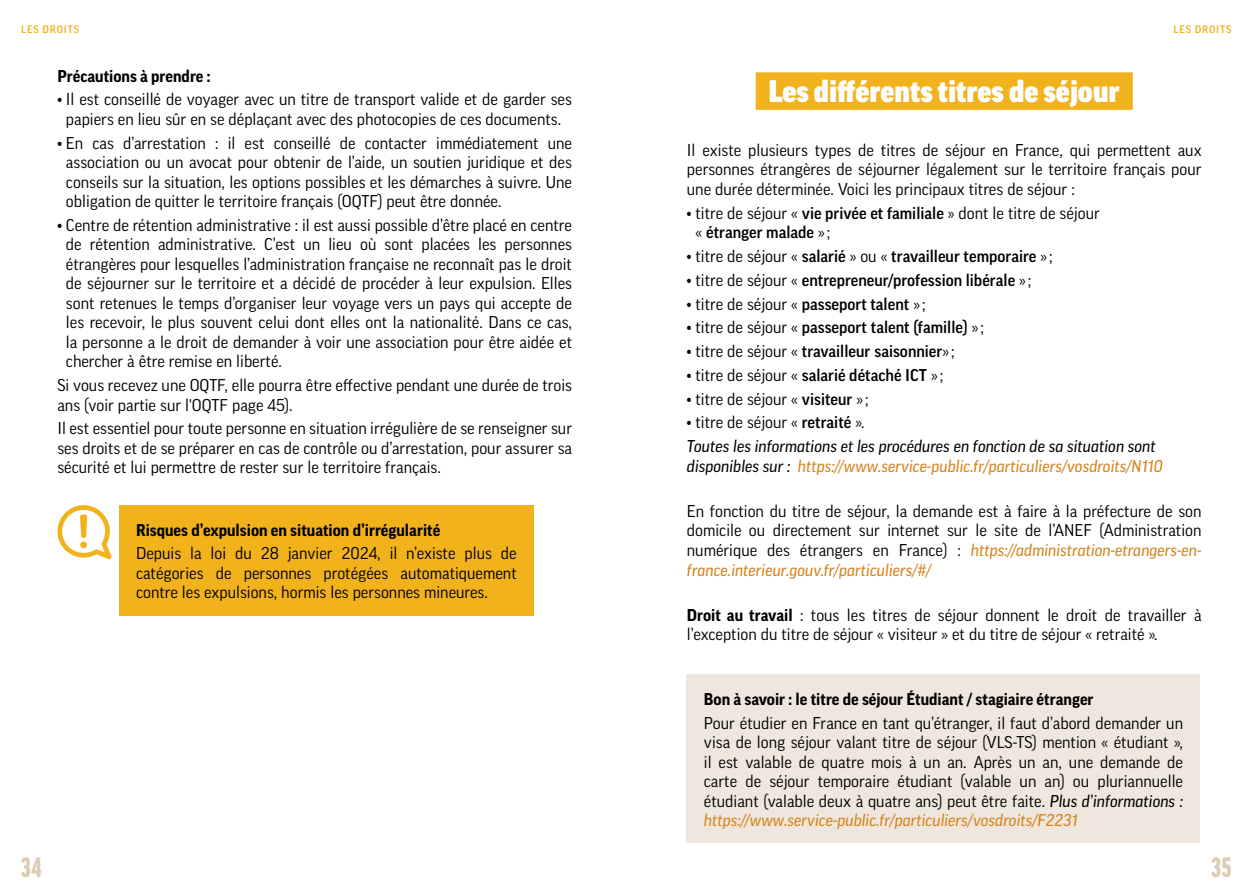
<style>
.page{position:relative;width:1259px;height:893px;background:#fff}
.page>*{position:absolute;margin:0;border:0;box-sizing:border-box;transform-origin:0 0}
.t1{font:900 30px "Good Pro";color:#fff}
.t2{font:900 extra-condensed 27px "Good Pro";color:#ddccb6}
.t3{font:16.5px/19.5px "Good Pro";color:#000;text-align:justify}
.t4{font:500 16.5px "Good Pro";color:#000}
.t5{font:italic 16.5px/19.5px "Good Pro News";color:#d5821b}
.t6{font:italic 16.5px/19.5px "Good Pro News";color:#000}
.t7{font:700 16.5px "Good Pro";color:#000}
.t8{font:500 10.5px "Good Pro";letter-spacing:.075em;color:#f2b21c}
.s1{font-weight:500}
.s2{font-weight:400}
.s3{color:#d5821b}
.s4{font-family:"Good Pro";font-style:normal;color:#000}
.s5{font-weight:700}
.s6{font-family:"Good Pro News";font-style:italic}
</style>
<div class="page">
<div style="left:119px;top:505px;width:415px;height:110px;background:#f2b21c"></div>
<svg style="left:57px;top:505px;width:55px;height:55px"></svg>
<div style="left:755px;top:72px;width:377px;height:38px;background:#f2b21c"></div>
<div style="left:687px;top:674px;width:513px;height:169px;background:#efe7dd"></div>
<p class="t8" style="left:21px;top:23px;width:59px">LES DROITS</p>
<p class="t8" style="left:1173px;top:23px;width:59px">LES DROITS</p>
<p class="t7" style="left:57px;top:66px;width:154px">Précautions à prendre :</p>
<p class="t3" style="left:57px;top:90px;width:516px;text-align:center">• Il est conseillé de voyager avec un titre de transport valide et de garder ses papiers en lieu sûr en se déplaçant avec des photocopies de ces documents.</p>
<p class="t3" style="left:66px;top:133px;width:507px;text-indent:-9px">• En cas d’arrestation : il est conseillé de contacter immédiatement une association ou un avocat pour obtenir de l’aide, un soutien juridique et des conseils sur la situation, les options possibles et les démarches à suivre. Une obligation de quitter le territoire français (OQTF) peut être donnée.</p>
<p class="t3" style="left:66px;top:215px;width:508px;text-indent:-9px">• Centre de rétention administrative : il est aussi possible d’être placé en centre de rétention administrative. C’est un lieu où sont placées les personnes étrangères pour lesquelles l’administration française ne reconnaît pas le droit de séjourner sur le territoire et a décidé de procéder à leur expulsion. Elles sont retenues le temps d’organiser leur voyage vers un pays qui accepte de les recevoir, le plus souvent celui dont elles ont la nationalité. Dans ce cas, la personne a le droit de demander à voir une association pour être aidée et chercher à être remise en liberté.</p>
<p class="t3" style="left:57px;top:375px;width:516px">Si vous recevez une OQTF, elle pourra être effective pendant une durée de trois ans (voir partie sur l'OQTF page 45).</p>
<p class="t3" style="left:57px;top:419px;width:516px">Il est essentiel pour toute personne en situation irrégulière de se renseigner sur ses droits et de se préparer en cas de contrôle ou d’arrestation, pour assurer sa sécurité et lui permettre de rester sur le territoire français.</p>
<p class="t7" style="left:136px;top:520px;width:306px">Risques d’expulsion en situation d’irrégularité</p>
<p class="t3" style="left:136px;top:544px;width:382px">Depuis la loi du 28 janvier 2024, il n’existe plus de catégories de personnes protégées automatiquement contre les expulsions, hormis les personnes mineures.</p>
<h1 class="t1" style="left:768px;top:75px;width:353px">Les différents titres de séjour</h1>
<p class="t3" style="left:687px;top:140px;width:516px">Il existe plusieurs types de titres de séjour en France, qui permettent aux personnes étrangères de séjourner légalement sur le territoire français pour une durée déterminée. Voici les principaux titres de séjour :</p>
<p class="t3" style="left:695px;top:203px;width:406px;text-indent:-9px">• titre de séjour « <span class="s1">vie privée et familiale</span> » dont le titre de séjour « <span class="s1">étranger malade</span> » ;</p>
<p class="t4" style="left:687px;top:247px;width:367px"><span class="s2">• titre de séjour «</span> salarié <span class="s2">» ou «</span> travailleur temporaire <span class="s2">» ;</span></p>
<p class="t4" style="left:687px;top:270px;width:346px"><span class="s2">• titre de séjour «</span> entrepreneur/profession libérale <span class="s2">» ;</span></p>
<p class="t3" style="left:687px;top:294px;width:240px">• titre de séjour « <span class="s1">passeport talent</span> » ;</p>
<p class="t4" style="left:687px;top:318px;width:298px"><span class="s2">• titre de séjour «</span> passeport talent (famille) <span class="s2">» ;</span></p>
<p class="t4" style="left:687px;top:342px;width:269px"><span class="s2">• titre de séjour «</span> travailleur saisonnier<span class="s2">» ;</span></p>
<p class="t3" style="left:687px;top:365px;width:258px">• titre de séjour « <span class="s1">salarié détaché ICT</span> » ;</p>
<p class="t3" style="left:687px;top:389px;width:183px">• titre de séjour « <span class="s1">visiteur</span> » ;</p>
<p class="t3" style="left:687px;top:413px;width:179px">• titre de séjour « <span class="s1">retraité</span> ».</p>
<p class="t6" style="left:687px;top:436px;width:477px">Toutes les informations et les procédures en fonction de sa situation sont disponibles sur : <span class="s3">https://www.service-public.fr/particuliers/vosdroits/N110</span></p>
<p class="t3" style="left:687px;top:501px;width:516px">En fonction du titre de séjour, la demande est à faire à la préfecture de son domicile ou directement sur internet sur le site de l’ANEF (Administration</p>
<p class="t5" style="left:687px;top:540px;width:516px"><span class="s4">numérique des étrangers en France) :</span> https://administration-etrangers-en&shy;france.interieur.gouv.fr/particuliers/#/</p>
<p class="t3" style="left:687px;top:605px;width:516px"><span class="s5">Droit au travail</span> : tous les titres de séjour donnent le droit de travailler à l’exception du titre de séjour « visiteur » et du titre de séjour « retraité ».</p>
<p class="t7" style="left:704px;top:689px;width:391px">Bon à savoir : le titre de séjour Étudiant / stagiaire étranger</p>
<p class="t3" style="left:704px;top:713px;width:481px">Pour étudier en France en tant qu’étranger, il faut d’abord demander un visa de long séjour valant titre de séjour (VLS-TS) mention « étudiant », il est valable de quatre mois à un an. Après un an, une demande de carte de séjour temporaire étudiant (valable un an) ou pluriannuelle étudiant (valable deux à quatre ans) peut être faite. <span class="s6">Plus d’informations :</span></p>
<p class="t5" style="left:704px;top:810px;width:375px">https://www.service-public.fr/particuliers/vosdroits/F2231</p>
<h2 class="t2" style="left:21px;top:852px;width:22px">34</h2>
<h2 class="t2" style="left:1211px;top:852px;width:21px">35</h2>
</div>
